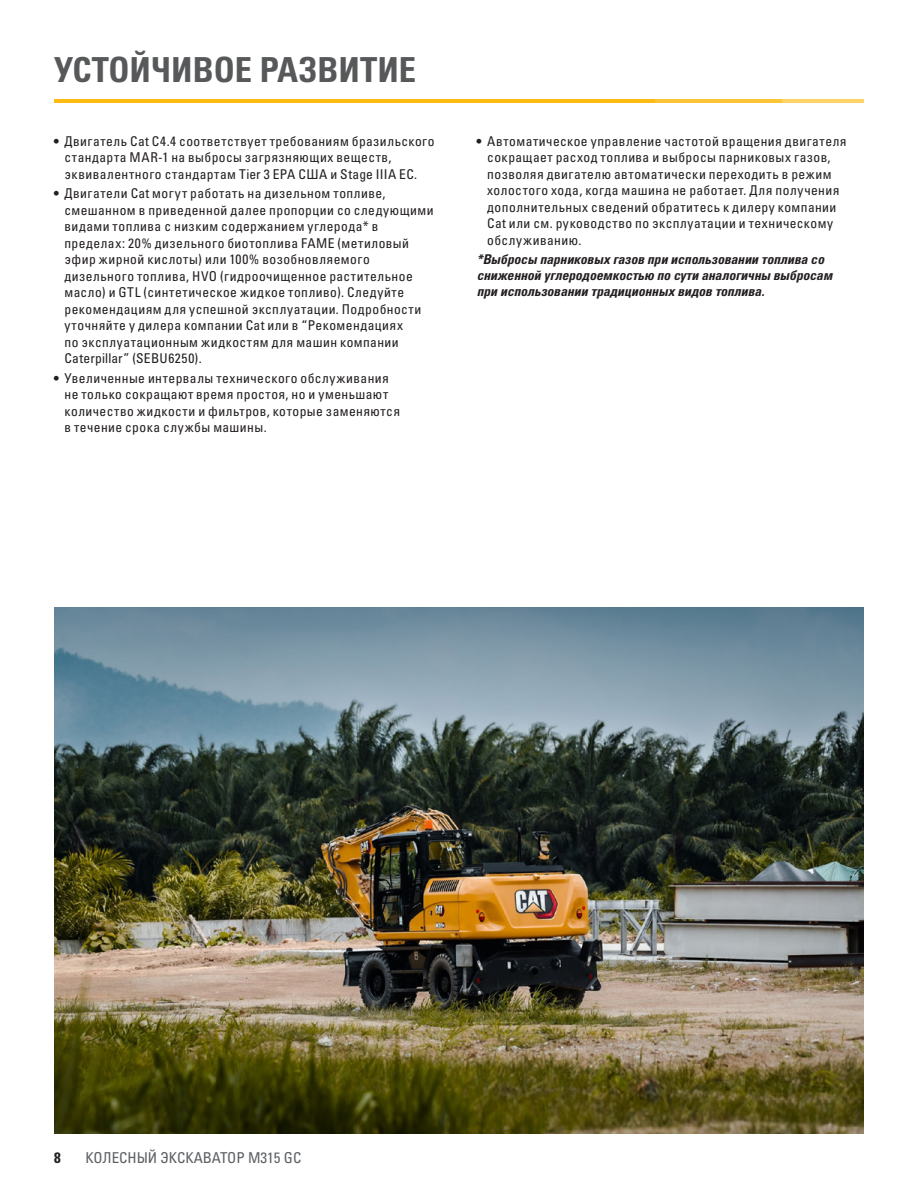
<style>
.page{position:relative;width:918px;height:1188px;background:#fff}
.page>*{position:absolute;margin:0;border:0;box-sizing:border-box;transform-origin:0 0}
.t1{font:34.5px "Univers LTCYR 67 Bold Cond";color:#57585a}
.t2{font:condensed 15px "Univers LTCYR 57";color:#5d6163}
.t3{font:15px "Univers LTCYR 67 Bold Cond";color:#231f20}
.t4{font:condensed 13.5px/16.5px "Univers LTCYR 57";letter-spacing:.035em;color:#231f20}
.t5{font:13.5px/16.2px "Univers LTCYR 67 Bold Cond Obl";color:#231f20}
</style>
<div class="page">
<hr style="left:54px;top:99px;width:601px;height:4px;background:#fcba13">
<hr style="left:654px;top:99px;width:128px;height:4px;background:#fcc437">
<hr style="left:782px;top:99px;width:81px;height:4px;background:#fdd266">
<img style="left:54px;top:608px;width:809px;height:526px">
<h1 class="t1" style="left:54px;top:48px;width:364px">УСТОЙЧИВОЕ РАЗВИТИЕ</h1>
<p class="t4" style="left:65px;top:132px;width:372px;text-indent:-11px">• Двигатель Cat C4.4 соответствует требованиям бразильского стандарта MAR-1 на выбросы загрязняющих веществ, эквивалентного стандартам Tier 3 EPA США и Stage IIIA ЕС.</p>
<p class="t4" style="left:65px;top:185px;width:371px;text-indent:-11px">• Двигатели Cat могут работать на дизельном топливе, смешанном в приведенной далее пропорции со следующими видами топлива с низким содержанием углерода* в пределах: 20% дизельного биотоплива FAME (метиловый эфир жирной кислоты) или 100% возобновляемого дизельного топлива, HVO (гидроочищенное растительное масло) и GTL (синтетическое жидкое топливо). Следуйте рекомендациям для успешной эксплуатации. Подробности уточняйте у дилера компании Cat или в “Рекомендациях<br>по эксплуатационным жидкостям для машин компании Caterpillar” (SEBU6250).</p>
<p class="t4" style="left:65px;top:369px;width:337px;text-indent:-11px">• Увеличенные интервалы технического обслуживания не только сокращают время простоя, но и уменьшают количество жидкости и фильтров, которые заменяются в течение срока службы машины.</p>
<p class="t4" style="left:487px;top:132px;width:361px;text-indent:-11px">• Автоматическое управление частотой вращения двигателя сокращает расход топлива и выбросы парниковых газов, позволяя двигателю автоматически переходить в режим холостого хода, когда машина не работает. Для получения дополнительных сведений обратитесь к дилеру компании Cat или см. руководство по эксплуатации и техническому обслуживанию.</p>
<p class="t5" style="left:477px;top:251px;width:357px">*Выбросы парниковых газов при использовании топлива со сниженной углеродоемкостью по сути аналогичны выбросам при использовании традиционных видов топлива.</p>
<p class="t3" style="left:54px;top:1148px;width:8px">8</p>
<p class="t2" style="left:86px;top:1148px;width:217px">КОЛЕСНЫЙ ЭКСКАВАТОР M315 GC</p>
</div>
